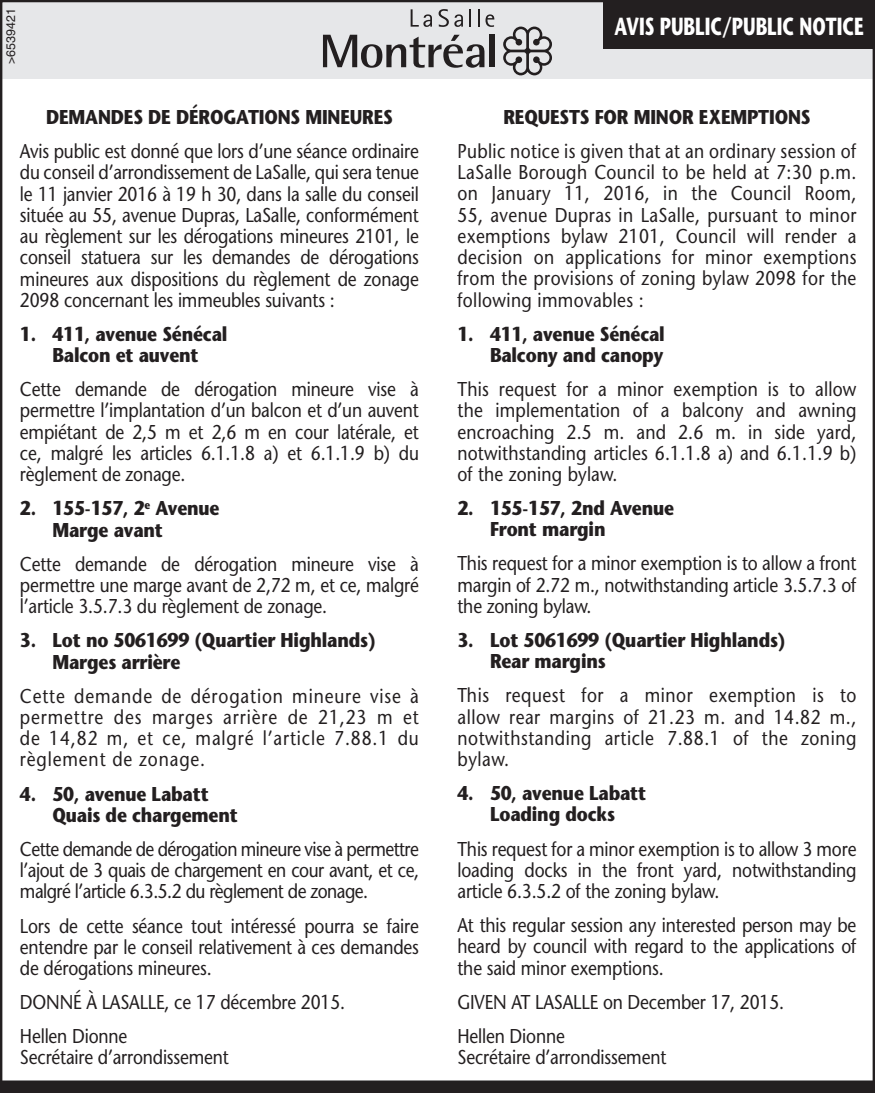
<style>
.page{position:relative;width:875px;height:1093px;background:#fff}
.page>*{position:absolute;margin:0;border:0;box-sizing:border-box;transform-origin:0 0}
.t1{font:700 24.75px "Stone Sans";color:#fff;scale:.7 1}
.t2{font:20px/21.2px "Stone Sans";letter-spacing:-.01em;color:#231f20;text-align:justify;scale:.87 1}
.t3{font:700 20px/21.2px "Stone Sans";letter-spacing:-.01em;color:#231f20;scale:.87 1}
.t4{font:12.5px "Helvetica";color:#231f20}
</style>
<div class="page">
<div style="left:0;top:1px;width:875px;height:77px;background:#e6e7e9"></div>
<svg style="left:411px;top:9px;width:21px;height:18px"></svg>
<svg style="left:439px;top:9px;width:24px;height:18px"></svg>
<svg style="left:470px;top:9px;width:1px;height:18px"></svg>
<svg style="left:478px;top:9px;width:2px;height:18px"></svg>
<svg style="left:486px;top:14px;width:8px;height:13px"></svg>
<svg style="left:323px;top:35px;width:161px;height:33px"></svg>
<div style="left:490px;top:35px;width:5px;height:32px;background:#231f20"></div>
<svg style="left:503px;top:27px;width:49px;height:48px"></svg>
<div style="left:603px;top:1px;width:272px;height:48px;background:#231f20"></div>
<div style="left:0;top:1080px;width:875px;height:13px;background:#231f20"></div>
<p class="t4" style="left:4px;top:64px;width:57px;rotate:-90deg">&gt;6539421</p>
<p class="t3" style="left:46px;top:106px;width:399px">DEMANDES DE DÉROGATIONS MINEURES</p>
<p class="t2" style="left:20px;top:140px;width:460px">Avis public est donné que lors d’une séance ordinaire du conseil d’arrondissement de LaSalle, qui sera tenue le 11 janvier 2016 à 19 h 30, dans la salle du conseil située au 55, avenue Dupras, LaSalle, conformément au règlement sur les dérogations mineures 2101, le conseil statuera sur les demandes de dérogations mineures aux dispositions du règlement de zonage 2098 concernant les immeubles suivants :</p>
<p class="t3" style="left:20px;top:323px;width:240px">1. 411, avenue Sénécal<br>Balcon et auvent</p>
<p class="t2" style="left:20px;top:378px;width:460px">Cette demande de dérogation mineure vise à permettre l’implantation d’un balcon et d’un auvent empiétant de 2,5 m et 2,6 m en cour latérale, et ce, malgré les articles 6.1.1.8 a) et 6.1.1.9 b) du règlement de zonage.</p>
<p class="t3" style="left:52px;top:497px;width:193px;text-indent:-33px">2. 155-157, 2<sup>e</sup> Avenue<br>Marge avant</p>
<p class="t2" style="left:20px;top:553px;width:460px">Cette demande de dérogation mineure vise à permettre une marge avant de 2,72 m, et ce, malgré l’article 3.5.7.3 du règlement de zonage.</p>
<p class="t3" style="left:52px;top:629px;width:373px;text-indent:-33px">3. Lot no 5061699 (Quartier Highlands)<br>Marges arrière</p>
<p class="t2" style="left:20px;top:685px;width:460px">Cette demande de dérogation mineure vise à permettre des marges arrière de 21,23 m et de 14,82 m, et ce, malgré l’article 7.88.1 du règlement de zonage.</p>
<p class="t3" style="left:52px;top:783px;width:214px;text-indent:-33px">4. 50, avenue Labatt<br>Quais de chargement</p>
<p class="t2" style="left:20px;top:838px;width:460px">Cette demande de dérogation mineure vise à permettre l’ajout de 3 quais de chargement en cour avant, et ce, malgré l’article 6.3.5.2 du règlement de zonage.</p>
<p class="t2" style="left:20px;top:915px;width:460px">Lors de cette séance tout intéressé pourra se faire entendre par le conseil relativement à ces demandes de dérogations mineures.</p>
<p class="t2" style="left:20px;top:985px;width:375px;line-height:34px">DONNÉ À LASALLE, ce 17 décembre 2015.<br>Hellen Dionne</p>
<p class="t2" style="left:20px;top:1047px;width:242px">Secrétaire d’arrondissement</p>
<p class="t1" style="left:614px;top:11px;width:184px">Avis public/PUBLIC</p>
<p class="t1" style="left:800px;top:11px;width:93px">NOTICE</p>
<p class="t3" style="left:503px;top:106px;width:353px">REQUESTS FOR MINOR EXEMPTIONS</p>
<p class="t2" style="left:457px;top:140px;width:460px">Public notice is given that at an ordinary session of LaSalle Borough Council to be held at 7:30 p.m. on January 11, 2016, in the Council Room, 55, avenue Dupras in LaSalle, pursuant to minor exemptions bylaw 2101, Council will render a decision on applications for minor exemptions from the provisions of zoning bylaw 2098 for the following immovables :</p>
<p class="t3" style="left:457px;top:323px;width:240px">1. 411, avenue Sénécal<br>Balcony and canopy</p>
<p class="t2" style="left:457px;top:378px;width:460px">This request for a minor exemption is to allow the implementation of a balcony and awning encroaching 2.5 m. and 2.6 m. in side yard, notwithstanding articles 6.1.1.8 a) and 6.1.1.9 b) of the zoning bylaw.</p>
<p class="t3" style="left:490px;top:497px;width:213px;text-indent:-33px">2. 155-157, 2nd Avenue<br>Front margin</p>
<p class="t2" style="left:457px;top:553px;width:460px">This request for a minor exemption is to allow a front margin of 2.72 m., notwithstanding article 3.5.7.3 of the zoning bylaw.</p>
<p class="t3" style="left:490px;top:629px;width:341px;text-indent:-33px">3. Lot 5061699 (Quartier Highlands)<br>Rear margins</p>
<p class="t2" style="left:457px;top:685px;width:460px">This request for a minor exemption is to allow rear margins of 21.23 m. and 14.82 m., notwithstanding article 7.88.1 of the zoning bylaw.</p>
<p class="t3" style="left:457px;top:782px;width:218px">4. 50, avenue Labatt<br>Loading docks</p>
<p class="t2" style="left:457px;top:838px;width:460px">This request for a minor exemption is to allow 3 more loading docks in the front yard, notwithstanding article 6.3.5.2 of the zoning bylaw.</p>
<p class="t2" style="left:457px;top:914px;width:460px">At this regular session any interested person may be heard by council with regard to the applications of the said minor exemptions.</p>
<p class="t2" style="left:457px;top:985px;width:377px;line-height:34px">GIVEN AT LASALLE on December 17, 2015.<br>Hellen Dionne</p>
<p class="t2" style="left:457px;top:1046px;width:242px">Secrétaire d’arrondissement</p>
</div>
